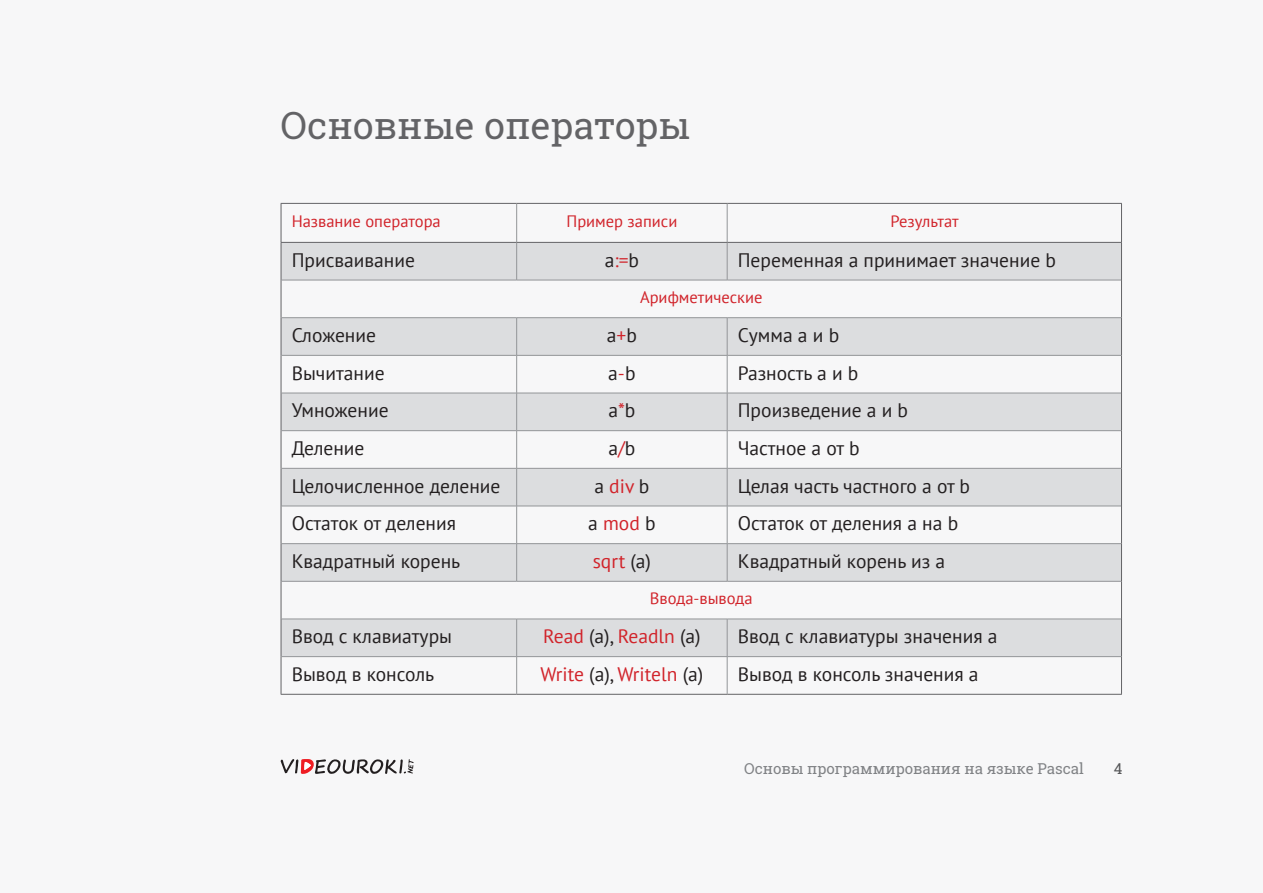
<style>
.page{position:relative;width:1263px;height:893px;background:#fff}
.page>*{position:absolute;margin:0;border:0;box-sizing:border-box;transform-origin:0 0}
.t1{font:37.5px "Roboto Slab";color:#636366}
.t2{font:19.5px "PT Sans";color:#231f20}
.t3{font:19.5px "PT Sans";color:#d1232a}
.t4{font:16.5px "PT Sans";color:#d1232a}
.t5{font:15px "Roboto Slab";color:#808285}
.t6{font:15px "Roboto Slab";color:#57585a}
.s1{color:#d1232a}
.s2{color:#231f20}
</style>
<div class="page">
<div style="left:1px;top:1px;width:1262px;height:892px;background:#f7f7f8"></div>
<svg style="left:281px;top:759px;width:133px;height:15px"></svg>
<svg style="left:282px;top:243px;width:839px;height:413px;fill:#dcdddf"></svg>
<hr style="left:281px;top:203px;width:236px;height:1px;background:#636366">
<hr style="left:281px;top:204px;width:1px;height:38px;background:#636366">
<hr style="left:517px;top:203px;width:210px;height:1px;background:#636366">
<hr style="left:727px;top:203px;width:395px;height:1px;background:#636366">
<hr style="left:1121px;top:204px;width:1px;height:38px;background:#636366">
<hr style="left:281px;top:242px;width:236px;height:1px;background:#636366">
<hr style="left:281px;top:243px;width:1px;height:37px;background:#636366">
<hr style="left:517px;top:242px;width:210px;height:1px;background:#636366">
<hr style="left:727px;top:242px;width:395px;height:1px;background:#636366">
<hr style="left:1121px;top:243px;width:1px;height:37px;background:#636366">
<hr style="left:281px;top:280px;width:1px;height:38px;background:#636366">
<hr style="left:1121px;top:280px;width:1px;height:38px;background:#636366">
<hr style="left:281px;top:318px;width:1px;height:37px;background:#636366">
<hr style="left:1121px;top:318px;width:1px;height:37px;background:#636366">
<hr style="left:281px;top:355px;width:1px;height:38px;background:#636366">
<hr style="left:1121px;top:355px;width:1px;height:38px;background:#636366">
<hr style="left:281px;top:393px;width:1px;height:38px;background:#636366">
<hr style="left:1121px;top:393px;width:1px;height:38px;background:#636366">
<hr style="left:281px;top:431px;width:1px;height:37px;background:#636366">
<hr style="left:1121px;top:431px;width:1px;height:37px;background:#636366">
<hr style="left:281px;top:468px;width:1px;height:38px;background:#636366">
<hr style="left:1121px;top:468px;width:1px;height:38px;background:#636366">
<hr style="left:281px;top:506px;width:1px;height:38px;background:#636366">
<hr style="left:1121px;top:506px;width:1px;height:38px;background:#636366">
<hr style="left:281px;top:581px;width:1px;height:38px;background:#636366">
<hr style="left:1121px;top:581px;width:1px;height:38px;background:#636366">
<hr style="left:281px;top:619px;width:1px;height:38px;background:#636366">
<hr style="left:1121px;top:619px;width:1px;height:38px;background:#636366">
<hr style="left:281px;top:657px;width:1px;height:37px;background:#636366">
<hr style="left:1121px;top:657px;width:1px;height:37px;background:#636366">
<hr style="left:281px;top:694px;width:236px;height:1px;background:#636366">
<hr style="left:517px;top:694px;width:210px;height:1px;background:#636366">
<hr style="left:727px;top:694px;width:395px;height:1px;background:#636366">
<hr style="left:516px;top:204px;width:1px;height:38px;background:#939598">
<hr style="left:727px;top:204px;width:1px;height:38px;background:#939598">
<hr style="left:516px;top:243px;width:1px;height:37px;background:#939598">
<hr style="left:727px;top:243px;width:1px;height:37px;background:#939598">
<hr style="left:281px;top:280px;width:236px;height:1px;background:#939598">
<hr style="left:517px;top:280px;width:210px;height:1px;background:#939598">
<hr style="left:727px;top:280px;width:394px;height:1px;background:#939598">
<hr style="left:281px;top:317px;width:236px;height:1px;background:#939598">
<hr style="left:517px;top:317px;width:210px;height:1px;background:#939598">
<hr style="left:516px;top:318px;width:1px;height:37px;background:#939598">
<hr style="left:727px;top:317px;width:394px;height:1px;background:#939598">
<hr style="left:727px;top:318px;width:1px;height:37px;background:#939598">
<hr style="left:281px;top:355px;width:236px;height:1px;background:#939598">
<hr style="left:517px;top:355px;width:210px;height:1px;background:#939598">
<hr style="left:516px;top:356px;width:1px;height:37px;background:#939598">
<hr style="left:727px;top:355px;width:394px;height:1px;background:#939598">
<hr style="left:727px;top:356px;width:1px;height:37px;background:#939598">
<hr style="left:281px;top:393px;width:236px;height:1px;background:#939598">
<hr style="left:517px;top:393px;width:210px;height:1px;background:#939598">
<hr style="left:516px;top:393px;width:1px;height:37px;background:#939598">
<hr style="left:727px;top:393px;width:394px;height:1px;background:#939598">
<hr style="left:727px;top:393px;width:1px;height:37px;background:#939598">
<hr style="left:281px;top:430px;width:236px;height:1px;background:#939598">
<hr style="left:517px;top:430px;width:210px;height:1px;background:#939598">
<hr style="left:516px;top:431px;width:1px;height:37px;background:#939598">
<hr style="left:727px;top:430px;width:394px;height:1px;background:#939598">
<hr style="left:727px;top:431px;width:1px;height:37px;background:#939598">
<hr style="left:281px;top:468px;width:236px;height:1px;background:#939598">
<hr style="left:517px;top:468px;width:210px;height:1px;background:#939598">
<hr style="left:516px;top:468px;width:1px;height:38px;background:#939598">
<hr style="left:727px;top:468px;width:394px;height:1px;background:#939598">
<hr style="left:727px;top:468px;width:1px;height:38px;background:#939598">
<hr style="left:281px;top:506px;width:236px;height:1px;background:#939598">
<hr style="left:517px;top:506px;width:210px;height:1px;background:#939598">
<hr style="left:516px;top:506px;width:1px;height:37px;background:#939598">
<hr style="left:727px;top:506px;width:394px;height:1px;background:#939598">
<hr style="left:727px;top:506px;width:1px;height:37px;background:#939598">
<hr style="left:281px;top:619px;width:236px;height:1px;background:#939598">
<hr style="left:517px;top:619px;width:210px;height:1px;background:#939598">
<hr style="left:516px;top:619px;width:1px;height:37px;background:#939598">
<hr style="left:727px;top:619px;width:394px;height:1px;background:#939598">
<hr style="left:727px;top:619px;width:1px;height:37px;background:#939598">
<hr style="left:281px;top:656px;width:236px;height:1px;background:#939598">
<hr style="left:517px;top:656px;width:210px;height:1px;background:#939598">
<hr style="left:516px;top:657px;width:1px;height:37px;background:#939598">
<hr style="left:727px;top:656px;width:394px;height:1px;background:#939598">
<hr style="left:727px;top:657px;width:1px;height:37px;background:#939598">
<hr style="left:281px;top:543px;width:236px;height:1px;background:#939598">
<hr style="left:517px;top:543px;width:210px;height:1px;background:#939598">
<hr style="left:516px;top:544px;width:1px;height:37px;background:#939598">
<hr style="left:727px;top:543px;width:394px;height:1px;background:#939598">
<hr style="left:727px;top:544px;width:1px;height:37px;background:#939598">
<hr style="left:281px;top:581px;width:236px;height:1px;background:#939598">
<hr style="left:517px;top:581px;width:210px;height:1px;background:#939598">
<hr style="left:727px;top:581px;width:394px;height:1px;background:#939598">
<hr style="left:281px;top:544px;width:1px;height:37px;background:#636366">
<hr style="left:1121px;top:544px;width:1px;height:37px;background:#636366">
<p class="t1" style="left:281px;top:100px;width:411px">Основные операторы</p>
<p class="t4" style="left:292px;top:211px;width:151px">Название оператора</p>
<p class="t4" style="left:566px;top:211px;width:112px">Пример записи</p>
<p class="t4" style="left:890px;top:211px;width:70px">Результат</p>
<p class="t2" style="left:292px;top:247px;width:125px">Приcваивание</p>
<p class="t2" style="left:605px;top:247px;width:36px">a<span class="s1">:=</span>b</p>
<p class="t2" style="left:738px;top:247px;width:320px">Переменная a принимает значение b</p>
<p class="t4" style="left:640px;top:287px;width:124px">Арифметические</p>
<p class="t2" style="left:292px;top:323px;width:86px">Сложение</p>
<p class="t2" style="left:607px;top:323px;width:32px">a<span class="s1">+</span>b</p>
<p class="t2" style="left:738px;top:323px;width:103px">Сумма a и b</p>
<p class="t2" style="left:292px;top:360px;width:94px">Вычитание</p>
<p class="t2" style="left:608px;top:360px;width:29px">a<span class="s1">-</span>b</p>
<p class="t2" style="left:738px;top:360px;width:122px">Разность a и b</p>
<p class="t2" style="left:292px;top:398px;width:98px">Умножение</p>
<p class="t2" style="left:608px;top:398px;width:29px">a<span class="s1">*</span>b</p>
<p class="t2" style="left:738px;top:398px;width:172px">Произведение a и b</p>
<p class="t2" style="left:292px;top:436px;width:74px">Деление</p>
<p class="t2" style="left:608px;top:436px;width:29px">a<span class="s1">/</span>b</p>
<p class="t2" style="left:738px;top:436px;width:123px">Частное a от b</p>
<p class="t2" style="left:292px;top:473px;width:210px">Целочисленное деление</p>
<p class="t3" style="left:594px;top:473px;width:57px"><span class="s2">a</span> div <span class="s2">b</span></p>
<p class="t2" style="left:738px;top:473px;width:234px">Целая часть частного a от b</p>
<p class="t2" style="left:292px;top:511px;width:166px">Остаток от деления</p>
<p class="t3" style="left:588px;top:511px;width:69px"><span class="s2">a</span> mod <span class="s2">b</span></p>
<p class="t2" style="left:738px;top:511px;width:222px">Остаток от деления a на b</p>
<p class="t2" style="left:292px;top:549px;width:170px">Квадратный корень</p>
<p class="t3" style="left:593px;top:549px;width:60px">sqrt <span class="s2">(a)</span></p>
<p class="t2" style="left:738px;top:549px;width:209px">Квадратный корень из a</p>
<p class="t4" style="left:650px;top:588px;width:104px">Ввода-вывода</p>
<p class="t2" style="left:292px;top:624px;width:162px">Ввод c клавиатуры</p>
<p class="t3" style="left:543px;top:624px;width:159px">Read <span class="s2">(a),</span> Readln <span class="s2">(a)</span></p>
<p class="t2" style="left:738px;top:624px;width:261px">Ввод с клавиатуры значения a</p>
<p class="t2" style="left:292px;top:662px;width:144px">Вывод в консоль</p>
<p class="t3" style="left:541px;top:662px;width:164px">Write <span class="s2">(a),</span> Writeln <span class="s2">(a)</span></p>
<p class="t2" style="left:738px;top:662px;width:242px">Вывод в консоль значения a</p>
<p class="t5" style="left:744px;top:758px;width:341px">Основы программирования на языке Pascal</p>
<p class="t6" style="left:1114px;top:758px;width:10px">4</p>
</div>
